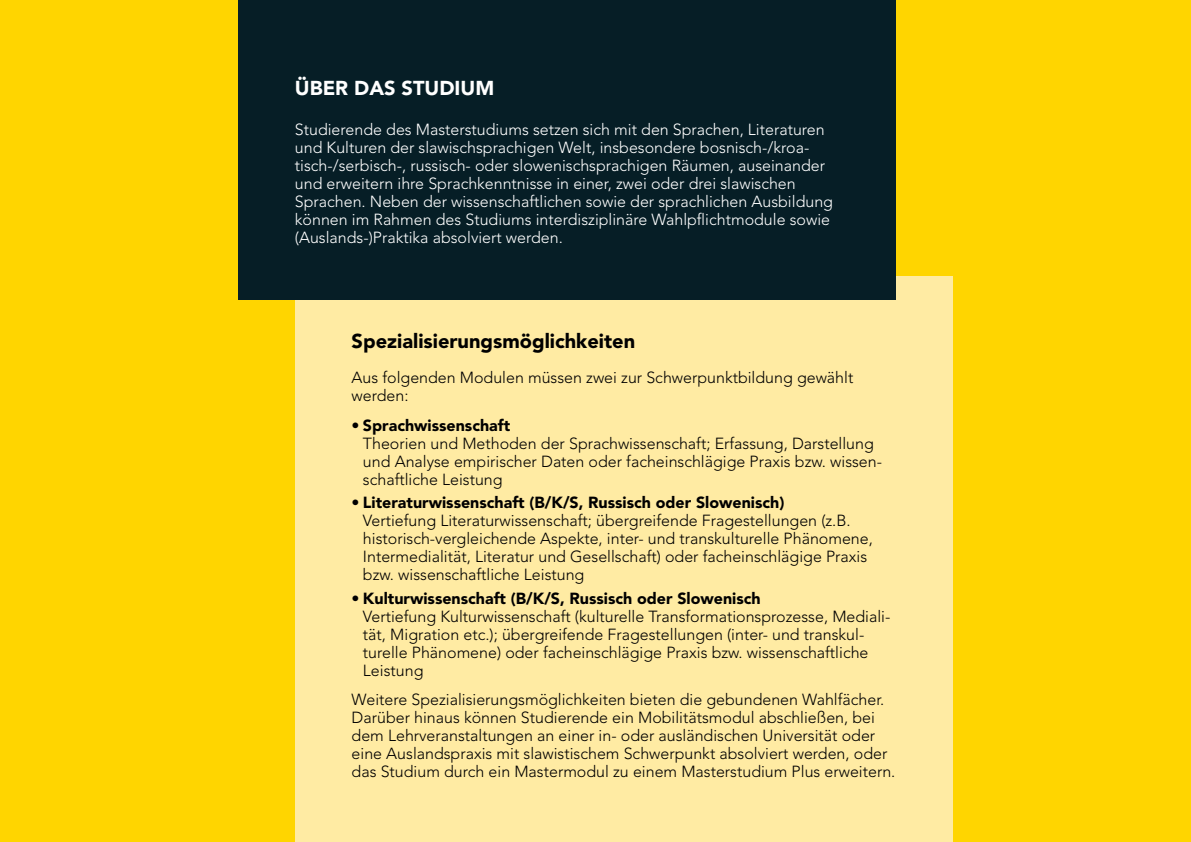
<style>
.page{position:relative;width:1191px;height:842px;background:#ffd500}
.page>*{position:absolute;margin:0;border:0;box-sizing:border-box;transform-origin:0 0}
.t1{font:900 20px "Avenir LT Std";color:#000}
.t2{font:900 20px "Avenir LT Std";color:#fff}
.t3{font:300 16px/18px "Avenir LT Std";color:#000}
.t4{font:300 16px/18px "Avenir LT Std";color:#fff}
.s1{font-weight:900}
</style>
<div class="page">
<div style="left:295px;top:276px;width:657px;height:566px;background:#ffeba3"></div>
<div style="left:238px;top:0;width:658px;height:299px;background:#061e26"></div>
<p class="t2" style="left:295px;top:75px;width:201px">ÜBER DAS STUDIUM</p>
<p class="t4" style="left:295px;top:120px;width:539px">Studierende des Masterstudiums setzen sich mit den Sprachen, Literaturen und Kulturen der slawischsprachigen Welt, insbesondere bosnisch-/kroa&shy;tisch-/serbisch-, russisch- oder slowenischsprachigen Räumen, auseinander und erweitern ihre Sprachkenntnisse in einer, zwei oder drei slawischen Sprachen. Neben der wissenschaftlichen sowie der sprachlichen Ausbildung können im Rahmen des Studiums interdisziplinäre Wahlpflichtmodule sowie (Auslands-)Praktika absolviert werden.</p>
<p class="t1" style="left:351px;top:329px;width:285px">Spezialisierungsmöglichkeiten</p>
<p class="t3" style="left:351px;top:369px;width:503px">Aus folgenden Modulen müssen zwei zur Schwerpunktbildung gewählt werden:</p>
<p class="t3" style="left:363px;top:416px;width:520px;text-indent:-11px">• <span class="s1">Sprachwissenschaft<br></span>Theorien und Methoden der Sprachwissenschaft; Erfassung, Darstellung und Analyse empirischer Daten oder facheinschlägige Praxis bzw. wissen&shy;schaftliche Leistung</p>
<p class="t3" style="left:363px;top:494px;width:511px;text-indent:-11px">• <span class="s1">Literaturwissenschaft (B/K/S, Russisch oder Slowenisch)<br></span>Vertiefung Literaturwissenschaft; übergreifende Fragestellungen (z.B. historisch-vergleichende Aspekte, inter- und transkulturelle Phänomene, Intermedialität, Literatur und Gesellschaft) oder facheinschlägige Praxis bzw. wissenschaftliche Leistung</p>
<p class="t3" style="left:363px;top:589px;width:529px;text-indent:-11px">• <span class="s1">Kulturwissenschaft (B/K/S, Russisch oder Slowenisch<br></span>Vertiefung Kulturwissenschaft (kulturelle Transformationsprozesse, Mediali&shy;tät, Migration etc.); übergreifende Fragestellungen (inter- und transkul&shy;turelle Phänomene) oder facheinschlägige Praxis bzw. wissenschaftliche Leistung</p>
<p class="t3" style="left:351px;top:691px;width:545px">Weitere Spezialisierungsmöglichkeiten bieten die gebundenen Wahlfächer.<br>Darüber hinaus können Studierende ein Mobilitätsmodul abschließen, bei dem Lehrveranstaltungen an einer in- oder ausländischen Universität oder eine Auslandspraxis mit slawistischem Schwerpunkt absolviert werden, oder das Studium durch ein Mastermodul zu einem Masterstudium Plus erweitern.</p>
</div>
